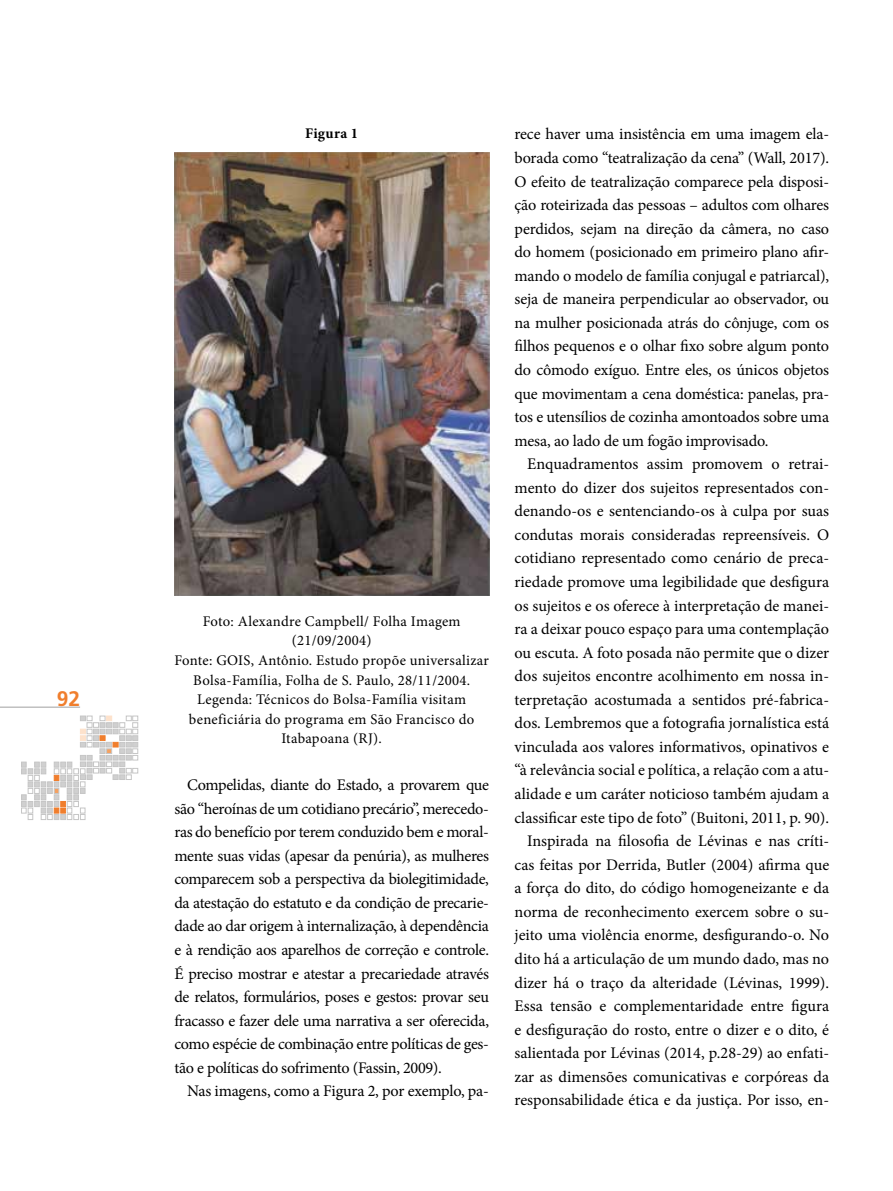
<style>
.page{position:relative;width:893px;height:1191px;background:#fff}
.page>*{position:absolute;margin:0;border:0;box-sizing:border-box;transform-origin:0 0}
.t1{font:700 21px "Frutiger";color:#f07e2d}
.t2{font:16.2px/23.5px "Minion Pro";color:#000;text-align:justify}
.t3{font:14.7px/19.5px "Minion Pro";letter-spacing:.02em;color:#000;text-align:center}
.t4{font:700 14.7px "Minion Pro";letter-spacing:.02em;color:#000}
</style>
<div class="page">
<svg style="left:21px;top:716px;width:117px;height:103px"></svg>
<hr style="left:0;top:707px;width:80px;height:1px;background:#bcbcbc">
<img style="left:174px;top:152px;width:315px;height:443px">
<p class="t1" style="left:57px;top:686px;width:25px">92</p>
<p class="t4" style="left:305px;top:123px;width:55px">Figura 1</p>
<p class="t3" style="left:174px;top:611px;width:316px">Foto: Alexandre Campbell/ Folha Imagem (21/09/2004)<br>Fonte: GOIS, Antônio. Estudo propõe universalizar Bolsa-Família, Folha de S. Paulo, 28/11/2004.<br>Legenda: Técnicos do Bolsa-Família visitam beneficiária do programa em São Francisco do Itabapoana (RJ).</p>
<p class="t2" style="left:174px;top:773px;width:316px;text-indent:13px">Compelidas, diante do Estado, a provarem que são “heroínas de um cotidiano precário”, merecedo&shy;ras do benefício por terem conduzido bem e moral&shy;mente suas vidas (apesar da penúria), as mulheres comparecem sob a perspectiva da biolegitimidade, da atestação do estatuto e da condição de precarie&shy;dade ao dar origem à internalização, à dependência e à rendição aos aparelhos de correção e controle.<br>É preciso mostrar e atestar a precariedade através de relatos, formulários, poses e gestos: provar seu fracasso e fazer dele uma narrativa a ser oferecida, como espécie de combinação entre políticas de ges&shy;tão e políticas do sofrimento (Fassin, 2009).</p>
<p class="t2" style="left:187px;top:1079px;width:303px">Nas imagens, como a Figura 2, por exemplo, pa-</p>
<p class="t2" style="left:514px;top:122px;width:316px">rece haver uma insistência em uma imagem ela&shy;borada como “teatralização da cena” (Wall, 2017).<br>O efeito de teatralização comparece pela disposi&shy;ção roteirizada das pessoas – adultos com olhares perdidos, sejam na direção da câmera, no caso do homem (posicionado em primeiro plano afir&shy;mando o modelo de família conjugal e patriarcal), seja de maneira perpendicular ao observador, ou na mulher posicionada atrás do cônjuge, com os filhos pequenos e o olhar fixo sobre algum ponto do cômodo exíguo. Entre eles, os únicos objetos que movimentam a cena doméstica: panelas, pra&shy;tos e utensílios de cozinha amontoados sobre uma mesa, ao lado de um fogão improvisado.</p>
<p class="t2" style="left:514px;top:452px;width:316px;text-align:right">Enquadramentos assim promovem o retrai&shy;mento do dizer dos sujeitos representados con&shy;denando-os e sentenciando-os à culpa por suas condutas morais consideradas repreensíveis. O cotidiano representado como cenário de preca&shy;riedade promove uma legibilidade que desfigura os sujeitos e os oferece à interpretação de manei&shy;ra a deixar pouco espaço para uma contemplação ou escuta. A foto posada não permite que o dizer dos sujeitos encontre acolhimento em nossa in&shy;terpretação acostumada a sentidos pré-fabrica&shy;dos. Lembremos que a fotografia jornalística está vinculada aos valores informativos, opinativos e “à relevância social e política, a relação com a atu&shy;alidade e um caráter noticioso também ajudam a classificar este tipo de foto” (Buitoni, 2011, p. 90).<br>Inspirada na filosofia de Lévinas e nas críti&shy;cas feitas por Derrida, Butler (2004) afirma que a força do dito, do código homogeneizante e da norma de reconhecimento exercem sobre o su&shy;jeito uma violência enorme, desfigurando-o. No dito há a articulação de um mundo dado, mas no dizer há o traço da alteridade (Lévinas, 1999).<br>Essa tensão e complementaridade entre figura e desfiguração do rosto, entre o dizer e o dito, é salientada por Lévinas (2014, p.28-29) ao enfati&shy;zar as dimensões comunicativas e corpóreas da responsabilidade ética e da justiça. Por isso, en-</p>
</div>
